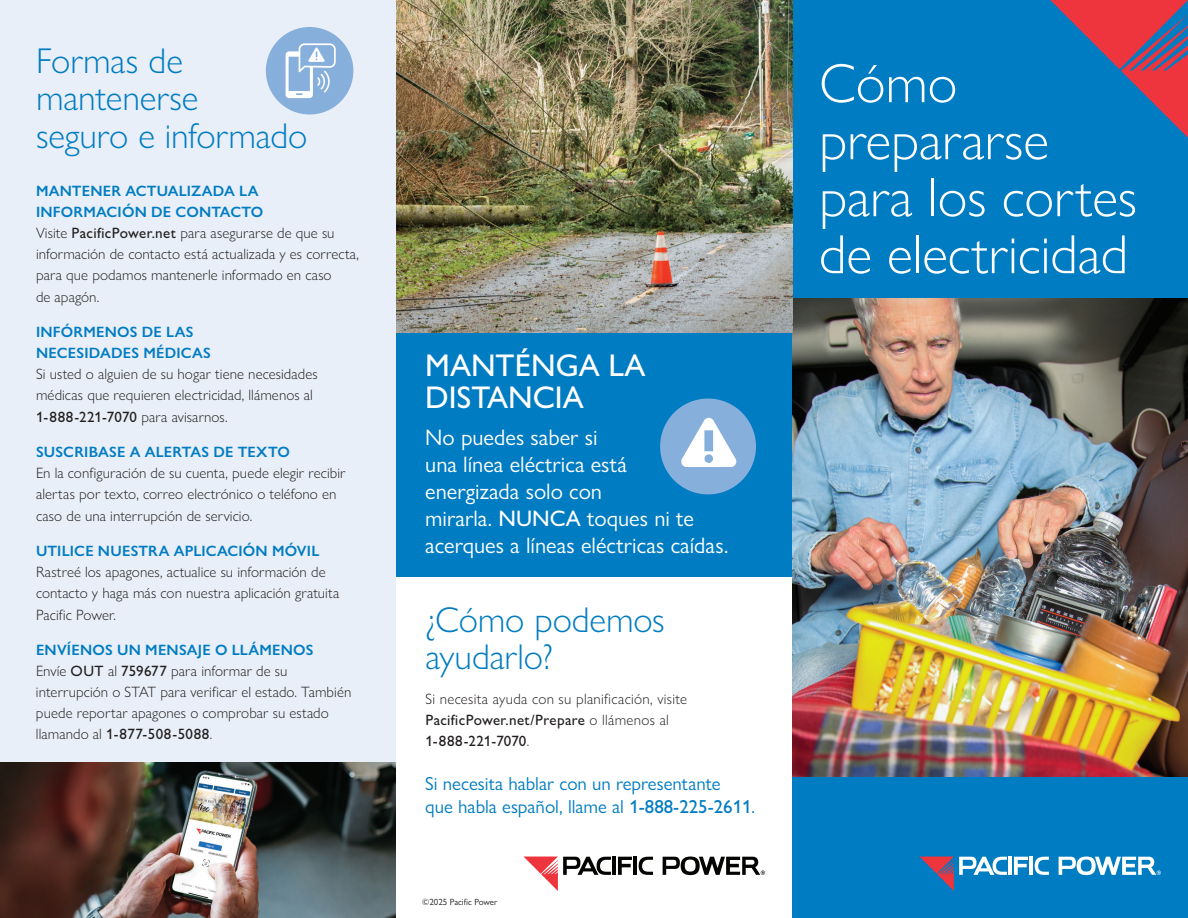
<style>
.page{position:relative;width:1188px;height:918px;background:#fff}
.page>*{position:absolute;margin:0;border:0;box-sizing:border-box;transform-origin:0 0}
.t1{font:300 55.5px/57px "Gill Sans Nova";letter-spacing:-.005em;color:#fff}
.t2{font:300 36px/37.5px "Gill Sans Nova";letter-spacing:-.005em;color:#007cc2}
.t3{font:500 31.5px/31.5px "Gill Sans Nova";color:#fff}
.t4{font:22.5px/27px "Gill Sans Nova";color:#fff}
.t5{font:18.9px/22.5px "Gill Sans Nova";color:#007cc2}
.t6{font:300 15px/21px "Gill Sans Nova";letter-spacing:.005em;color:#231f20}
.t7{font:600 15px/21px "Gill Sans Nova";letter-spacing:.015em;color:#007cc2}
.t8{font:500 15px "Gill Sans Nova";letter-spacing:.005em;color:#231f20}
.t9{font:9px "Gill Sans Nova";color:#231f20}
.s1{font-weight:600;color:#007cc2}
.s2{font-weight:500}
.s3{font-weight:300}
</style>
<div class="page">
<div style="left:792px;top:0;width:396px;height:298px;background:#007cc2"></div>
<hr style="left:613px;top:857px;width:3px;height:18px;background:#040503">
<svg style="left:618px;top:857px;width:14px;height:18px"></svg>
<hr style="left:634px;top:857px;width:3px;height:18px;background:#040503">
<svg style="left:639px;top:857px;width:14px;height:18px"></svg>
<svg style="left:663px;top:857px;width:102px;height:18px"></svg>
<svg style="left:524px;top:857px;width:87px;height:34px"></svg>
<svg style="left:1050px;top:0;width:138px;height:138px"></svg>
<div style="left:0;top:0;width:396px;height:918px;background:#e9eff8"></div>
<div style="left:396px;top:333px;width:397px;height:244px;background:#007cc2"></div>
<div style="left:266px;top:27px;width:87px;height:88px;background:#86afdc;border-radius:50%"></div>
<svg style="left:286px;top:43px;width:50px;height:55px"></svg>
<div style="left:660px;top:399px;width:96px;height:95px;background:#86afdc;border-radius:50%"></div>
<svg style="left:681px;top:418px;width:55px;height:49px"></svg>
<div style="left:792px;top:777px;width:396px;height:141px;background:#007cc2"></div>
<img style="left:792px;top:298px;width:396px;height:479px">
<img style="left:396px;top:0;width:396px;height:333px">
<img style="left:0;top:763px;width:396px;height:155px">
<hr style="left:1009px;top:857px;width:3px;height:18px;background:#fff">
<svg style="left:1014px;top:857px;width:14px;height:18px"></svg>
<hr style="left:1030px;top:857px;width:3px;height:18px;background:#fff">
<svg style="left:1035px;top:857px;width:14px;height:18px"></svg>
<svg style="left:1059px;top:857px;width:102px;height:18px"></svg>
<svg style="left:920px;top:857px;width:87px;height:34px"></svg>
<h2 class="t2" style="left:36px;top:41px;width:273px">Formas de mantenerse<br>seguro e informado</h2>
<p class="t6" style="left:36px;top:180px;width:325px"><span class="s1">MANTENER ACTUALIZADA LA INFORMACIÓN DE CONTACTO<br></span>Visite <span class="s2">PacificPower.net</span> para asegurarse de que su información de contacto está actualizada y es correcta, para que podamos mantenerle informado en caso</p>
<p class="t6" style="left:36px;top:286px;width:65px">de apagón.</p>
<p class="t7" style="left:36px;top:321px;width:176px">INFÓRMENOS DE LAS<br>NECESIDADES MÉDICAS</p>
<p class="t6" style="left:36px;top:363px;width:283px">Si usted o alguien de su hogar tiene necesidades médicas que requieren electricidad, llámenos al</p>
<p class="t8" style="left:36px;top:408px;width:193px">1-888-221-7070 <span class="s3">para avisarnos.</span></p>
<p class="t7" style="left:36px;top:441px;width:255px">SUSCRIBASE A ALERTAS DE TEXTO</p>
<p class="t6" style="left:36px;top:462px;width:311px">En la configuración de su cuenta, puede elegir recibir alertas por texto, correo electrónico o teléfono en</p>
<p class="t6" style="left:36px;top:505px;width:218px">caso de una interrupción de servicio.</p>
<p class="t7" style="left:36px;top:540px;width:285px">UTILICE NUESTRA APLICACIÓN MÓVIL</p>
<p class="t6" style="left:36px;top:561px;width:305px">Rastreé los apagones, actualice su información de contacto y haga más con nuestra aplicación gratuita</p>
<p class="t6" style="left:36px;top:604px;width:82px">Pacific Power.</p>
<p class="t6" style="left:36px;top:639px;width:317px"><span class="s1">ENVÍENOS UN MENSAJE O LLÁMENOS<br></span>Envíe <span class="s2">OUT</span> al <span class="s2">759677</span> para informar de su interrupción o STAT para verificar el estado. También puede reportar apagones o comprobar su estado llamando al <span class="s2">1-877-508-5088</span>.</p>
<h3 class="t3" style="left:425px;top:349px;width:222px">MANTÉNGA LA<br>DISTANCIA</h3>
<h3 class="t4" style="left:425px;top:424px;width:305px">No puedes saber si<br>una línea eléctrica está<br>energizada solo con<br>mirarla. <span class="s2">NUNCA</span> toques ni te acerques a líneas eléctricas caídas.</h3>
<h2 class="t2" style="left:425px;top:601px;width:241px">¿Cómo podemos ayudarlo?</h2>
<p class="t6" style="left:425px;top:688px;width:263px">Si necesita ayuda con su planificación, visite<br><span class="s2">PacificPower.net/Prepare</span> o llámenos al<br><span class="s2">1-888-221-7070</span>.</p>
<p class="t5" style="left:425px;top:772px;width:331px">Si necesita hablar con un representante<br>que habla español, llame al <span class="s2">1-888-225-2611</span>.</p>
<p class="t9" style="left:422px;top:897px;width:77px">©2025 Pacific Power</p>
<h1 class="t1" style="left:819px;top:54px;width:320px">Cómo prepararse para los cortes de electricidad</h1>
</div>
